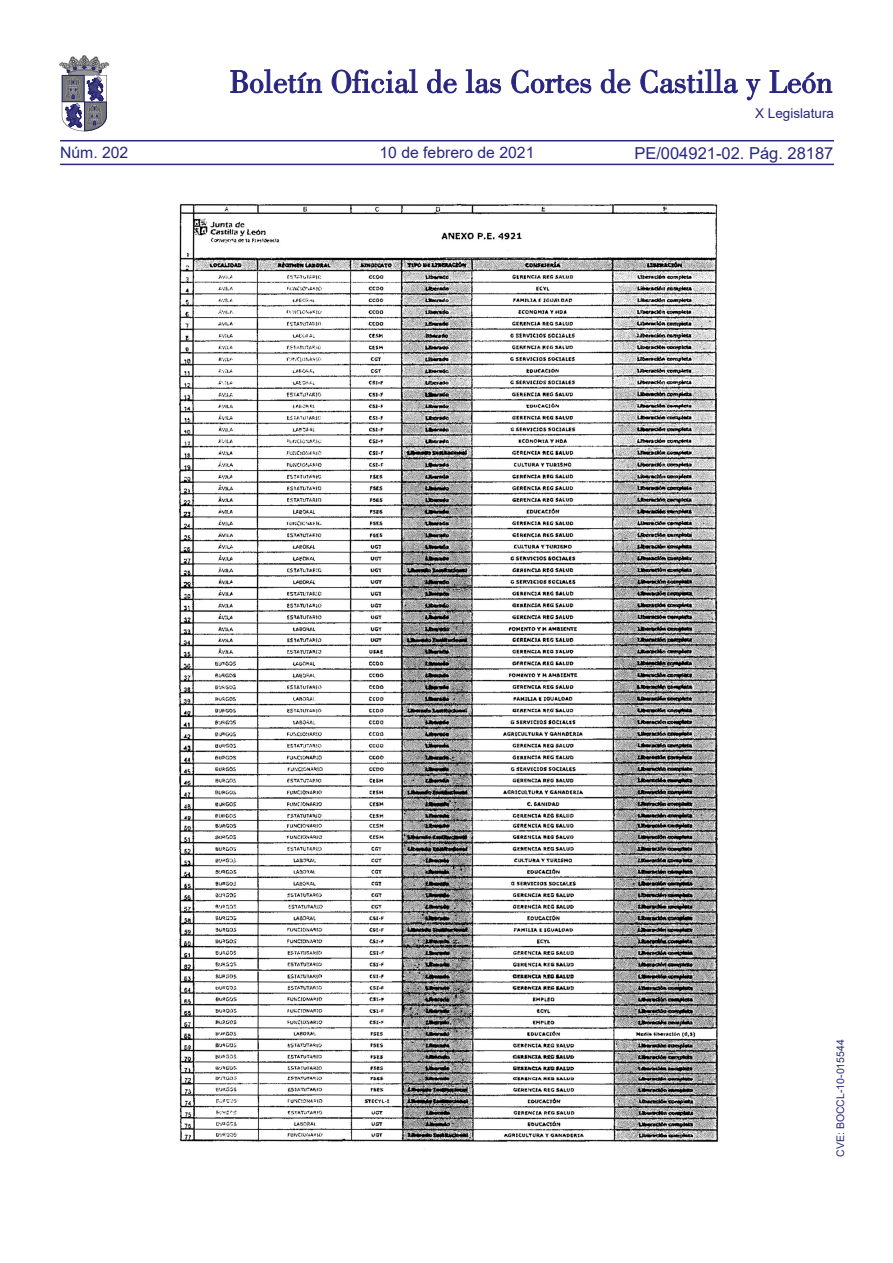
<style>
.page{position:relative;width:893px;height:1263px;background:#fff}
.page>*{position:absolute;margin:0;border:0;box-sizing:border-box;transform-origin:0 0}
.t1{font:16.5px "Arial";color:#292780}
.t2{font:15.75px "Arial";color:#292780}
.t3{font:13.5px "Arial";color:#292780}
.t4{font:10.5px "Arial";color:#292780}
</style>
<div class="page">
<hr style="left:60px;top:164px;width:774px;height:1px;background:#292780">
<hr style="left:60px;top:140px;width:774px;height:1px;background:#292780">
<svg style="left:230px;top:69px;width:92px;height:24px"></svg>
<svg style="left:332px;top:69px;width:86px;height:24px"></svg>
<svg style="left:427px;top:69px;width:30px;height:24px"></svg>
<svg style="left:466px;top:69px;width:35px;height:24px"></svg>
<svg style="left:511px;top:70px;width:80px;height:23px"></svg>
<svg style="left:601px;top:69px;width:29px;height:24px"></svg>
<svg style="left:640px;top:69px;width:98px;height:24px"></svg>
<svg style="left:746px;top:79px;width:14px;height:21px"></svg>
<svg style="left:770px;top:70px;width:62px;height:23px"></svg>
<svg style="left:60px;top:55px;width:49px;height:76px"></svg>
<img style="left:176px;top:203px;width:543px;height:947px">
<p class="t2" style="left:60px;top:142px;width:70px">Núm. 202</p>
<p class="t2" style="left:379px;top:142px;width:156px">10 de febrero de 2021</p>
<p class="t3" style="left:755px;top:104px;width:80px">X Legislatura</p>
<p class="t1" style="left:634px;top:141px;width:201px">PE/004921-02. Pág. 28187</p>
<p class="t4" style="left:833px;top:1157px;width:119px;rotate:-90deg">CVE: BOCCL-10-015544</p>
</div>
